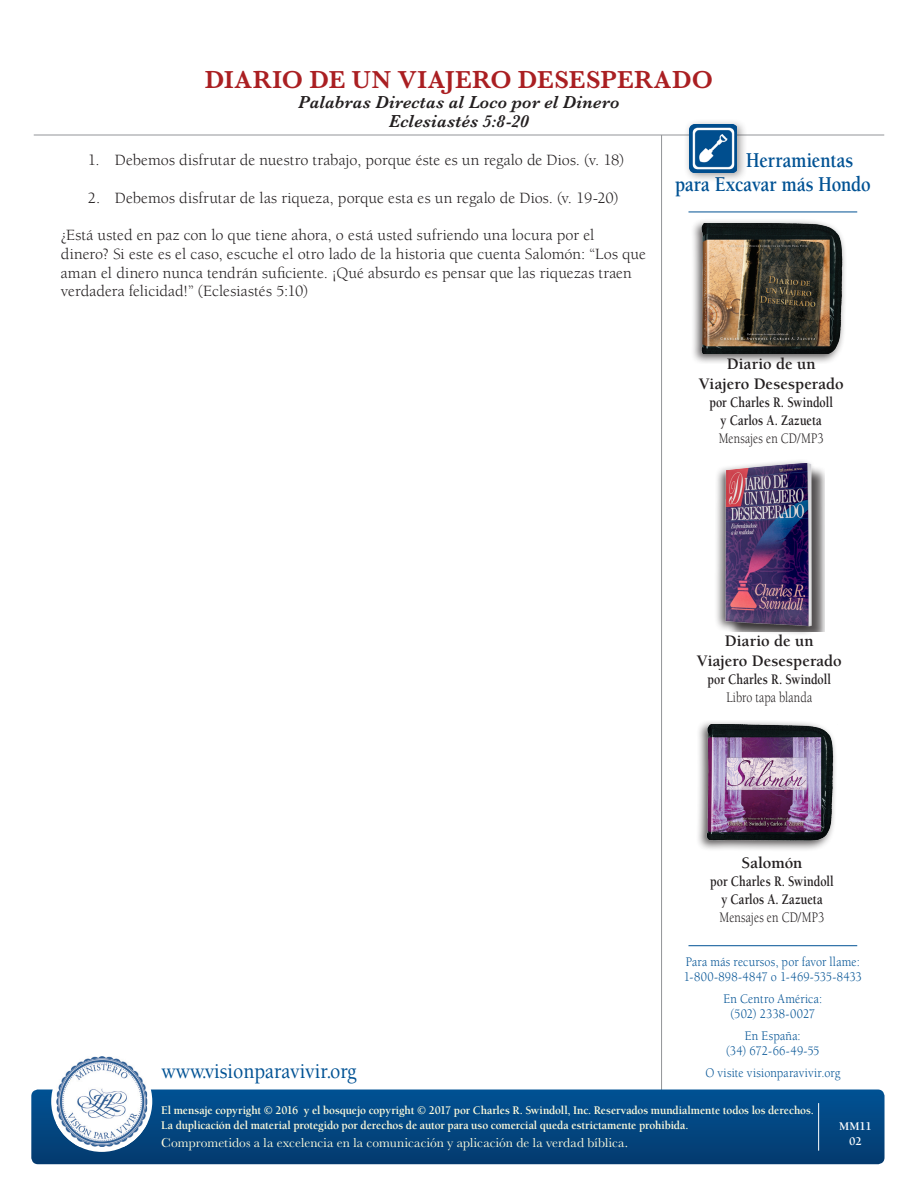
<style>
.page{position:relative;width:918px;height:1188px;background:#fff}
.page>*{position:absolute;margin:0;border:0;box-sizing:border-box;transform-origin:0 0}
.ABC_Page_Title{font:600 25.5px "Baskerville";letter-spacing:.01em;color:#aa1f22}
.t1{font:500 22.05px "Berkeley Std";color:#005294;scale:.9 1}
.t2{font:700 21.75px/24px "Berkeley Std";color:#005294;scale:.85 1}
.Page_Subtitle{font:italic 600 18px "Baskerville";letter-spacing:.01em;color:#231f20}
.t3{font:700 16.5px/19.5px "Berkeley Std";color:#231f20;text-align:center}
.Head{font:16.2px/18.8px "Berkeley Std";letter-spacing:.005em;color:#231f20}
.Body_copy_bullets{font:16.2px "Berkeley Std";letter-spacing:.005em;color:#231f20}
.t4{font:700 15px/18px "Berkeley Std";letter-spacing:-.005em;color:#231f20;text-align:center;scale:.8 1}
.t5{font:15px "Berkeley Std";letter-spacing:.005em;color:#231f20;scale:.8 1}
.t6{font:13.5px/15px "Berkeley Std";letter-spacing:.015em;color:#005294;text-align:center;scale:.9 1}
.t7{font:13.5px "Baskerville";letter-spacing:.005em;color:#fffcdc}
.t8{font:700 12px/15px "Berkeley Std";letter-spacing:-.01em;color:#fffcdc;scale:.95 1}
._1_Product_Name{font:700 12px/15px "Berkeley Std";letter-spacing:-.01em;color:#fff;text-align:center}
</style>
<div class="page">
<hr style="left:661px;top:135px;width:1px;height:962px;background:#939598">
<hr style="left:34px;top:135px;width:850px;height:1px;background:#939598">
<div style="left:31px;top:1090px;width:854px;height:74px;background:linear-gradient(to bottom,#015294,#043b6f);border-radius:7px"></div>
<div style="left:51px;top:1051px;width:101px;height:101px;background:#fff;border-radius:50%"></div>
<img style="left:56px;top:1056px;width:91px;height:91px">
<hr style="left:818px;top:1103px;width:1px;height:48px;background:#fff">
<hr style="left:688px;top:212px;width:169px;height:1px;background:#005294">
<hr style="left:688px;top:945px;width:169px;height:1px;background:#005294">
<div style="left:684px;top:118px;width:63px;height:65px;background:#231f20;opacity:.45"></div>
<img style="left:690px;top:124px;width:47px;height:49px">
<div style="left:691px;top:219px;width:157px;height:145px;background:#231f20;opacity:.75"></div>
<img style="left:699px;top:224px;width:145px;height:129px">
<div style="left:714px;top:459px;width:102px;height:178px;background:#231f20;opacity:.75"></div>
<div style="left:727px;top:466px;width:98px;height:166px;background:#231f20;opacity:.75"></div>
<img style="left:716px;top:463px;width:103px;height:166px">
<div style="left:696px;top:720px;width:142px;height:131px;background:#231f20;opacity:.75"></div>
<img style="left:705px;top:725px;width:133px;height:120px">
<p class="ABC_Page_Title" style="left:205px;top:65px;width:510px">DIARIO DE UN VIAJERO DESESPERADO</p>
<p class="Page_Subtitle" style="left:298px;top:92px;width:323px">Palabras Directas al Loco por el Dinero</p>
<p class="Page_Subtitle" style="left:389px;top:111px;width:142px">Eclesiastés 5:8-20</p>
<p class="Body_copy_bullets" style="left:88px;top:151px;width:538px">1. Debemos disfrutar de nuestro trabajo, porque éste es un regalo de Dios. (v. 18)</p>
<p class="Body_copy_bullets" style="left:88px;top:189px;width:532px">2. Debemos disfrutar de las riqueza, porque esta es un regalo de Dios. (v. 19-20)</p>
<p class="Head" style="left:61px;top:226px;width:587px">¿Está usted en paz con lo que tiene ahora, o está usted sufriendo una locura por el dinero? Si este es el caso, escuche el otro lado de la historia que cuenta Salomón: “Los que aman el dinero nunca tendrán suficiente. ¡Qué absurdo es pensar que las riquezas traen verdadera felicidad!” (Eclesiastés 5:10)</p>
<h3 class="t2" style="left:675px;top:149px;width:232px;text-indent:71px">Herramientas para Excavar más Hondo</h3>
<p class="t3" style="left:699px;top:355px;width:146px">Diario de un<br>Viajero Desesperado</p>
<p class="t4" style="left:709px;top:393px;width:156px">por Charles R. Swindoll y Carlos A. Zazueta</p>
<p class="t5" style="left:719px;top:430px;width:132px">Mensajes en CD/MP3</p>
<h2 class="t1" style="left:162px;top:1058px;width:218px">www.visionparavivir.org</h2>
<p class="t3" style="left:697px;top:631px;width:146px">Diario de un<br>Viajero Desesperado</p>
<p class="t4" style="left:708px;top:670px;width:156px">por Charles R. Swindoll</p>
<p class="t5" style="left:726px;top:689px;width:109px">Libro tapa blanda</p>
<p class="t3" style="left:742px;top:853px;width:62px">Salomón</p>
<p class="t4" style="left:710px;top:872px;width:156px">por Charles R. Swindoll y Carlos A. Zazueta</p>
<p class="t5" style="left:720px;top:909px;width:132px">Mensajes en CD/MP3</p>
<p class="t6" style="left:684px;top:955px;width:199px;text-align:left">Para más recursos, por favor llame:<br>1-800-898-4847 o 1-469-535-8433</p>
<p class="t6" style="left:724px;top:991px;width:111px">En Centro América: (502) 2338-0027</p>
<p class="t6" style="left:726px;top:1028px;width:105px">En España:<br>(34) 672-66-49-55</p>
<p class="t6" style="left:705px;top:1065px;width:152px">O visite visionparavivir.org</p>
<p class="t8" style="left:161px;top:1103px;width:688px">El mensaje copyright © 2016 y el bosquejo copyright © 2017 por Charles R. Swindoll, Inc. Reservados mundialmente todos los derechos.<br>La duplicación del material protegido por derechos de autor para uso comercial queda estrictamente prohibida.</p>
<p class="t7" style="left:161px;top:1135px;width:468px">Comprometidos a la excelencia en la comunicación y aplicación de la verdad bíblica.</p>
<p class="_1_Product_Name" style="left:839px;top:1119px;width:34px">MM11<br>02</p>
</div>
